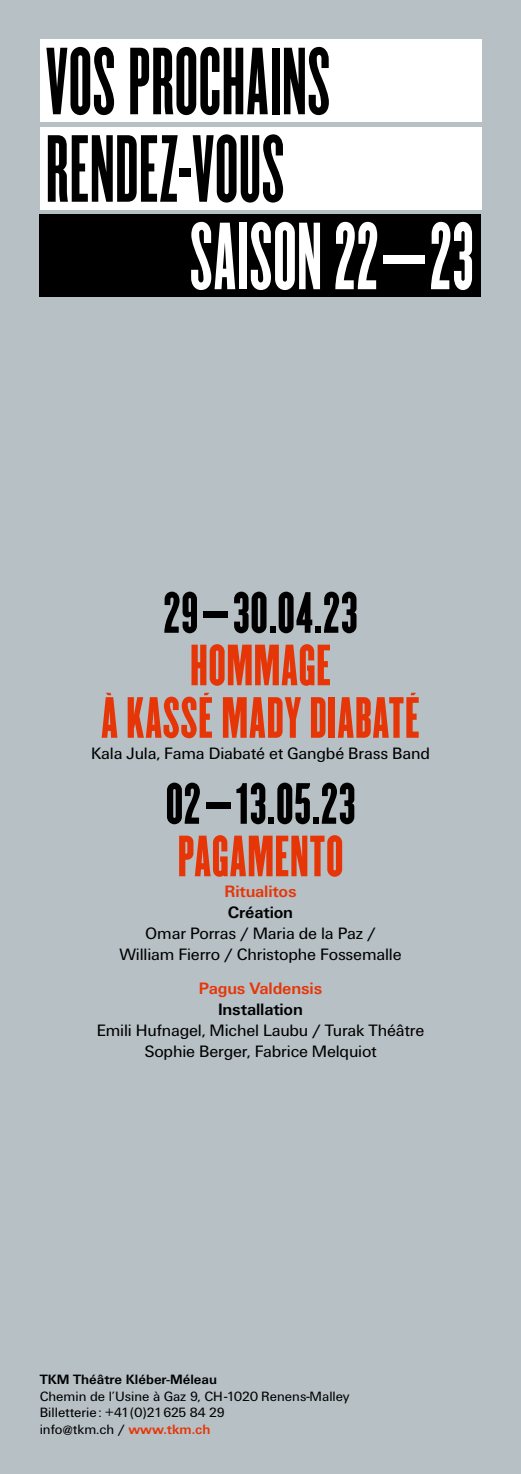
<style>
.page{position:relative;width:521px;height:1474px;background:#fff}
.page>*{position:absolute;margin:0;border:0;box-sizing:border-box;transform-origin:0 0}
.t1{font:83.12px/87.5px "TKM Champion Bantamweight Accents Bantamweight Accents";letter-spacing:.015em;color:#000}
.t2{font:83.12px "TKM Champion Bantamweight Accents Bantamweight Accents";letter-spacing:.015em;color:#fff}
.t3{font:50.75px/52.5px "TKM Champion Featherweight Accents Featherweight Accents";letter-spacing:.02em;color:#e63608;text-align:center}
.t4{font:50.75px "TKM Champion Featherweight Accents Featherweight Accents";letter-spacing:.02em;color:#000}
.t5{font:17.15px/21px "Unitus T";letter-spacing:-.01em;color:#000;text-align:center}
.t6{font:700 17.15px "Unitus T";letter-spacing:-.01em;color:#e63608}
.t7{font:700 17.15px "Unitus T";letter-spacing:-.01em;color:#000}
.t8{font:14px/16.8px "Unitus T";color:#000}
.t9{font:700 14px "Unitus T";color:#000}
.s1{font-weight:700;color:#e63608}
</style>
<div class="page">
<div style="left:0;top:0;width:521px;height:1473px;background:#b6c0c5"></div>
<div style="left:40px;top:40px;width:441px;height:82px;background:#fff"></div>
<div style="left:40px;top:127px;width:441px;height:83px;background:#fff"></div>
<div style="left:40px;top:215px;width:441px;height:82px;background:#000"></div>
<h1 class="t1" style="left:46px;top:43px;width:286px">VOS PROCHAINS<br>RENDEZ-VOUS</h1>
<h1 class="t2" style="left:190px;top:206px;width:284px">SAISON 22–23</h1>
<h2 class="t4" style="left:164px;top:581px;width:195px">29–30.04.23</h2>
<h2 class="t3" style="left:101px;top:642px;width:320px">HOMMAGE<br>À KASSÉ MADY DIABATÉ</h2>
<p class="t5" style="left:91px;top:742px;width:340px">Kala Jula, Fama Diabaté et Gangbé Brass Band</p>
<h2 class="t4" style="left:166px;top:772px;width:191px">02–13.05.23</h2>
<h2 class="t3" style="left:178px;top:833px;width:167px">PAGAMENTO</h2>
<p class="t6" style="left:224px;top:881px;width:74px">Ritualitos</p>
<p class="t7" style="left:228px;top:902px;width:67px">Création</p>
<p class="t5" style="left:119px;top:922px;width:284px">Omar Porras / Maria de la Paz /<br>William Fierro / Christophe Fossemalle</p>
<p class="t6" style="left:199px;top:978px;width:125px">Pagus Valdensis</p>
<p class="t7" style="left:218px;top:999px;width:87px">Installation</p>
<p class="t5" style="left:97px;top:1019px;width:329px">Emili Hufnagel, Michel Laubu / Turak Théâtre<br>Sophie Berger, Fabrice Melquiot</p>
<p class="t9" style="left:40px;top:1370px;width:179px">TKM Théâtre Kléber-Méleau</p>
<p class="t8" style="left:40px;top:1387px;width:311px">Chemin de l’Usine à Gaz 9, CH-1020 Renens-Malley<br>Billetterie: +41 (0)21 625 84 29<br>info@tkm.ch / <span class="s1">www.tkm.ch</span></p>
</div>
